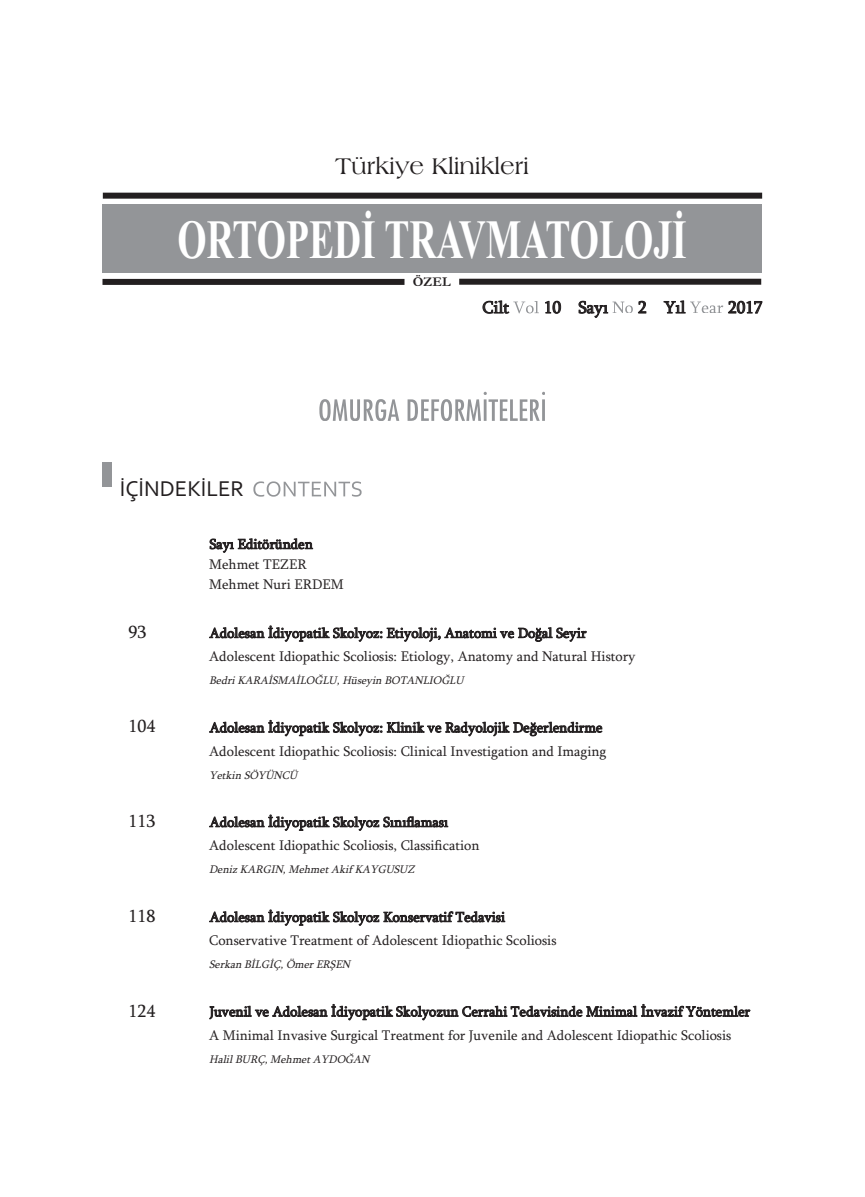
<style>
.page{position:relative;width:865px;height:1197px;background:#fff}
.page>*{position:absolute;margin:0;border:0;box-sizing:border-box;transform-origin:0 0}
.t1{font:700 55.35px "Times New Roman";color:#fff;scale:.68 1}
.t2{font:24px "Americana BT Roman";color:#231f20}
.t3{font:22.5px "Corbel";color:#231f20}
.t4{font:18px "Sylfaen";color:#231f20}
.t5{font:17.25px "Sylfaen";color:#231f20}
.t6{font:14.25px/23.4px "Sylfaen";color:#231f20}
.t7{font:700 13.5px "Garamond";color:#231f20}
.t8{font:italic 11.25px "Sylfaen";color:#231f20}
</style>
<div class="page">
<svg style="left:253px;top:481px;width:108px;height:15px"></svg>
<div style="left:103px;top:461px;width:9px;height:25px;background:#939598"></div>
<div style="left:102px;top:204px;width:660px;height:68px;background:#939598"></div>
<div style="left:103px;top:193px;width:659px;height:6px;background:#231f20"></div>
<div style="left:102px;top:279px;width:302px;height:6px;background:#231f20"></div>
<div style="left:459px;top:279px;width:302px;height:6px;background:#231f20"></div>
<svg style="left:513px;top:301px;width:26px;height:12px"></svg>
<svg style="left:612px;top:301px;width:21px;height:12px"></svg>
<svg style="left:690px;top:301px;width:33px;height:12px"></svg>
<svg style="left:319px;top:393px;width:167px;height:28px"></svg>
<h2 class="t2" style="left:335px;top:152px;width:195px">Türkiye Klinikleri</h2>
<h1 class="t1" style="left:178px;top:207px;width:750px">ORTOPEDİ TRAVMATOLOJİ</h1>
<p class="t7" style="left:413px;top:274px;width:39px">ÖZEL</p>
<p class="t5" style="left:482px;top:297px;width:28px">Cilt</p>
<p class="t5" style="left:544px;top:297px;width:66px">10 Sayı</p>
<p class="t5" style="left:638px;top:297px;width:49px">2 Yıl</p>
<p class="t5" style="left:728px;top:297px;width:36px">2017</p>
<h3 class="t3" style="left:120px;top:475px;width:126px">İÇİNDEKİLER</h3>
<p class="t6" style="left:209px;top:533px;width:136px;line-height:20.2px">Sayı Editöründen<br>Mehmet TEZER<br>Mehmet Nuri ERDEM</p>
<p class="t4" style="left:128px;top:621px;width:19px">93</p>
<p class="t6" style="left:209px;top:621px;width:428px">Adolesan İdiyopatik Skolyoz: Etiyoloji, Anatomi ve Doğal Seyir<br>Adolescent Idiopathic Scoliosis: Etiology, Anatomy and Natural History</p>
<p class="t8" style="left:209px;top:673px;width:259px">Bedri KARAİSMAİLOĞLU, Hüseyin BOTANLIOĞLU</p>
<p class="t4" style="left:128px;top:715px;width:28px">104</p>
<p class="t6" style="left:209px;top:715px;width:398px">Adolesan İdiyopatik Skolyoz: Klinik ve Radyolojik Değerlendirme<br>Adolescent Idiopathic Scoliosis: Clinical Investigation and Imaging</p>
<p class="t8" style="left:209px;top:768px;width:93px">Yetkin SÖYÜNCÜ</p>
<p class="t4" style="left:128px;top:810px;width:28px">113</p>
<p class="t6" style="left:209px;top:810px;width:272px">Adolesan İdiyopatik Skolyoz Sınıflaması<br>Adolescent Idiopathic Scoliosis, Classification</p>
<p class="t8" style="left:209px;top:862px;width:210px">Deniz KARGIN, Mehmet Akif KAYGUSUZ</p>
<p class="t4" style="left:128px;top:905px;width:28px">118</p>
<p class="t6" style="left:209px;top:905px;width:349px">Adolesan İdiyopatik Skolyoz Konservatif Tedavisi<br>Conservative Treatment of Adolescent Idiopathic Scoliosis</p>
<p class="t8" style="left:209px;top:957px;width:145px">Serkan BİLGİÇ, Ömer ERŞEN</p>
<p class="t4" style="left:128px;top:999px;width:28px">124</p>
<p class="t6" style="left:209px;top:999px;width:542px">Juvenil ve Adolesan İdiyopatik Skolyozun Cerrahi Tedavisinde Minimal İnvazif Yöntemler<br>A Minimal Invasive Surgical Treatment for Juvenile and Adolescent Idiopathic Scoliosis</p>
<p class="t8" style="left:209px;top:1052px;width:165px">Halil BURÇ, Mehmet AYDOĞAN</p>
</div>
